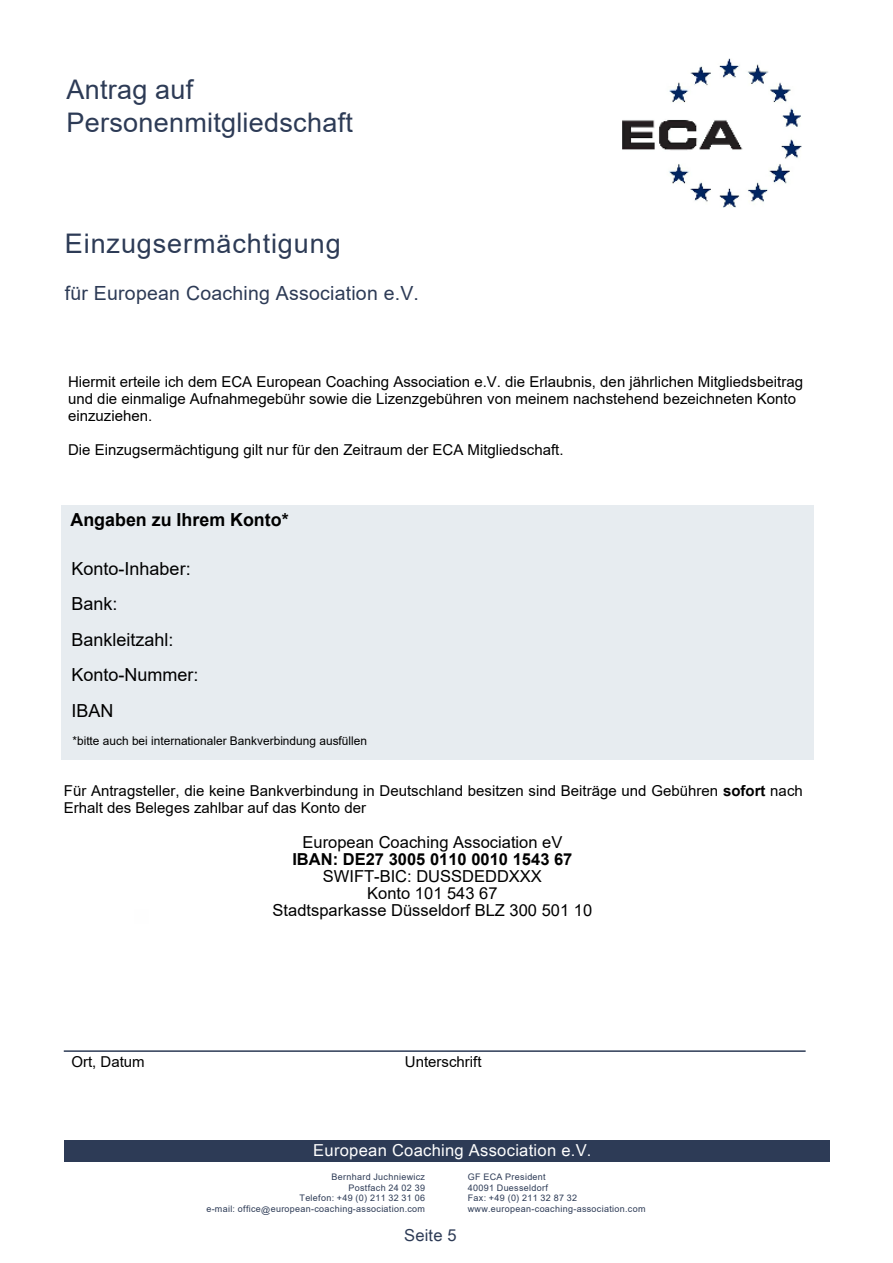
<style>
.page{position:relative;width:893px;height:1263px;background:#fff}
.page>*{position:absolute;margin:0;border:0;box-sizing:border-box;transform-origin:0 0}
.t1{font:27px/32.4px "Arial";letter-spacing:.01em;color:#2d3b56}
.t2{font:27px "Arial";letter-spacing:.035em;color:#2d3b56}
.t3{font:19.5px "Arial";letter-spacing:.01em;color:#2d3b56}
.t4{font:18px/35.4px "Arial";color:#000}
.t5{font:700 18px "Arial";color:#000}
.t6{font:16.5px/17.2px "Arial";color:#000;text-align:center}
.t7{font:16.5px "Arial Unicode MS";letter-spacing:.02em;color:#fefefe}
.t8{font:700 16.5px "Arial";color:#000}
.t9{font:16.5px "Arial Unicode MS";letter-spacing:.01em;color:#2d3b56}
.t10{font:15px/17.2px "Arial";color:#000}
.t11{font:12px "Arial";color:#000}
.t12{font:9px/10.8px "Arial";letter-spacing:.035em;color:#2d3b56;text-align:right}
.s1{font-weight:700}
</style>
<div class="page">
<img style="left:623px;top:58px;width:179px;height:149px">
<div style="left:64px;top:1140px;width:765px;height:21px;background:#2d3b56"></div>
<div style="left:61px;top:505px;width:753px;height:254px;background:#e7ecf0"></div>
<hr style="left:64px;top:1050px;width:742px;height:2px;background:#2d3b56">
<h1 class="t1" style="left:67px;top:76px;width:288px">Antrag auf<br>Personenmitgliedschaft</h1>
<h1 class="t2" style="left:65px;top:233px;width:277px">Einzugsermächtigung</h1>
<h2 class="t3" style="left:65px;top:286px;width:356px">für European Coaching Association e.V.</h2>
<p class="t10" style="left:68px;top:374px;width:736px">Hiermit erteile ich dem ECA European Coaching Association e.V. die Erlaubnis, den jährlichen Mitgliedsbeitrag und die einmalige Aufnahmegebühr sowie die Lizenzgebühren von meinem nachstehend bezeichneten Konto einzuziehen.</p>
<p class="t10" style="left:68px;top:443px;width:497px">Die Einzugsermächtigung gilt nur für den Zeitraum der ECA Mitgliedschaft.</p>
<p class="t5" style="left:70px;top:512px;width:220px">Angaben zu Ihrem Konto*</p>
<p class="t4" style="left:71px;top:552px;width:129px">Konto-Inhaber:<br>Bank:<br>Bankleitzahl:<br>Konto-Nummer:<br>IBAN</p>
<p class="t11" style="left:72px;top:736px;width:296px">*bitte auch bei internationaler Bankverbindung ausfüllen</p>
<p class="t10" style="left:64px;top:783px;width:740px">Für Antragsteller, die keine Bankverbindung in Deutschland besitzen sind Beiträge und Gebühren <span class="s1">sofort</span> nach<br>Erhalt des Beleges zahlbar auf das Konto der</p>
<p class="t6" style="left:302px;top:835px;width:261px">European Coaching Association eV</p>
<p class="t8" style="left:292px;top:853px;width:282px">IBAN: DE27 3005 0110 0010 1543 67</p>
<p class="t6" style="left:273px;top:869px;width:321px">SWIFT-BIC: DUSSDEDDXXX<br>Konto 101 543 67<br>Stadtsparkasse Düsseldorf BLZ 300 501 10</p>
<p class="t10" style="left:71px;top:1055px;width:75px">Ort, Datum</p>
<p class="t10" style="left:405px;top:1055px;width:78px">Unterschrift</p>
<p class="t7" style="left:313px;top:1144px;width:280px">European Coaching Association e.V.</p>
<p class="t12" style="left:206px;top:1172px;width:220px">Bernhard Juchniewicz<br>Postfach 24 02 39<br>Telefon: +49 (0) 211 32 31 06<br>e-mail: office@european-coaching-association.com</p>
<p class="t12" style="left:468px;top:1172px;width:179px;text-align:left">GF ECA President<br>40091 Duesseldorf<br>Fax: +49 (0) 211 32 87 32 www.european-coaching-association.com</p>
<p class="t9" style="left:404px;top:1229px;width:54px">Seite 5</p>
</div>
